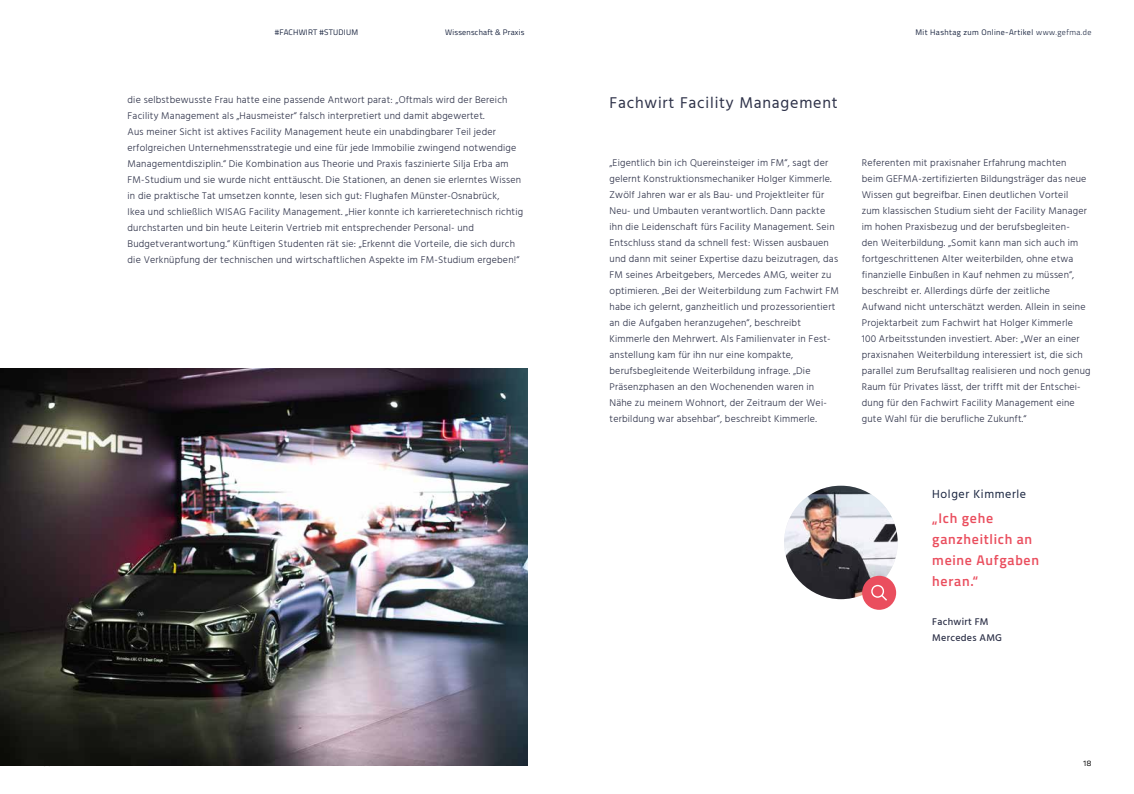
<style>
.page{position:relative;width:1134px;height:794px;background:#fff}
.page>*{position:absolute;margin:0;border:0;box-sizing:border-box;transform-origin:0 0}
.t1{font:16px "Hind Guntur";letter-spacing:.05em;color:#2d3148}
.t2{font:600 14px/21px "Titillium Web";letter-spacing:.05em;color:#ea4e5e}
.t3{font:12px "Hind Guntur";letter-spacing:.05em;color:#19243f}
.t4{font:300 10px/16px "Hind Guntur";letter-spacing:.02em;color:#2d3148}
.t5{font:500 10px/16px "Hind Guntur";letter-spacing:.025em;color:#2d3148}
.t6{font:8px "Titillium Web";letter-spacing:.05em;color:#19243f}
.t7{font:8px "Titillium Web";letter-spacing:.025em;color:#19243f}
.t8{font:8px "Titillium Web";color:#000}
.s1{font-weight:300}
</style>
<div class="page">
<img style="left:784px;top:485px;width:114px;height:114px;border-radius:57px">
<div style="left:862px;top:576px;width:34px;height:34px;background:#ea4e5e;border-radius:50%"></div>
<svg style="left:871px;top:585px;width:16px;height:16px"></svg>
<img style="left:0;top:369px;width:527px;height:396px">
<p class="t7" style="left:275px;top:26px;width:85px">#FACHWIRT #STUDIUM</p>
<p class="t6" style="left:915px;top:26px;width:177px">Mit Hashtag zum Online-Artikel <span class="s1">www.gefma.de</span></p>
<p class="t7" style="left:445px;top:26px;width:81px">Wissenschaft &amp; Praxis</p>
<p class="t4" style="left:128px;top:91px;width:397px">die selbstbewusste Frau hatte eine passende Antwort parat: „Oftmals wird der Bereich Facility Management als „Hausmeister“ falsch interpretiert und damit abgewertet.<br>Aus meiner Sicht ist aktives Facility Management heute ein unabdingbarer Teil jeder erfolgreichen Unternehmensstrategie und eine für jede Immobilie zwingend notwendige Managementdisziplin.“ Die Kombination aus Theorie und Praxis faszinierte Silja Erba am FM-Studium und sie wurde nicht enttäuscht. Die Stationen, an denen sie erlerntes Wissen in die praktische Tat umsetzen konnte, lesen sich gut: Flughafen Münster-Osnabrück,<br>Ikea und schließlich WISAG Facility Management. „Hier konnte ich karrieretechnisch richtig durchstarten und bin heute Leiterin Vertrieb mit entsprechender Personal- und Budgetverantwortung.“ Künftigen Studenten rät sie: „Erkennt die Vorteile, die sich durch die Verknüpfung der technischen und wirtschaftlichen Aspekte im FM-Studium ergeben!“</p>
<h1 class="t1" style="left:609px;top:93px;width:230px">Fachwirt Facility Management</h1>
<p class="t4" style="left:609px;top:155px;width:231px">„Eigentlich bin ich Quereinsteiger im FM“, sagt der gelernt Konstruktionsmechaniker Holger Kimmerle.<br>Zwölf Jahren war er als Bau- und Projektleiter für Neu- und Umbauten verantwortlich. Dann packte ihn die Leidenschaft fürs Facility Management. Sein Entschluss stand da schnell fest: Wissen ausbauen und dann mit seiner Expertise dazu beizutragen, das FM seines Arbeitgebers, Mercedes AMG, weiter zu optimieren. „Bei der Weiterbildung zum Fachwirt FM habe ich gelernt, ganzheitlich und prozessorientiert an die Aufgaben heranzugehen“, beschreibt Kimmerle den Mehrwert. Als Familienvater in Fest&shy;anstellung kam für ihn nur eine kompakte, berufsbegleitende Weiterbildung infrage. „Die Präsenzphasen an den Wochenenden waren in Nähe zu meinem Wohnort, der Zeitraum der Wei&shy;terbildung war absehbar“, beschreibt Kimmerle.</p>
<p class="t4" style="left:862px;top:155px;width:230px">Referenten mit praxisnaher Erfahrung machten beim GEFMA-zertifizierten Bildungsträger das neue Wissen gut begreifbar. Einen deutlichen Vorteil<br>zum klassischen Studium sieht der Facility Manager im hohen Praxisbezug und der berufsbegleiten-<br>den Weiterbildung. „Somit kann man sich auch im fortgeschrittenen Alter weiterbilden, ohne etwa finanzielle Einbußen in Kauf nehmen zu müssen“, beschreibt er. Allerdings dürfe der zeitliche Aufwand nicht unterschätzt werden. Allein in seine Projektarbeit zum Fachwirt hat Holger Kimmerle<br>100 Arbeitsstunden investiert. Aber: „Wer an einer praxisnahen Weiterbildung interessiert ist, die sich parallel zum Berufsalltag realisieren und noch genug Raum für Privates lässt, der trifft mit der Entschei&shy;dung für den Fachwirt Facility Management eine gute Wahl für die berufliche Zukunft.“</p>
<p class="t3" style="left:932px;top:487px;width:95px">Holger Kimmerle</p>
<h2 class="t2" style="left:932px;top:506px;width:108px">„Ich gehe ganzheitlich an meine Aufgaben heran.“</h2>
<p class="t5" style="left:932px;top:613px;width:71px">Fachwirt FM<br>Mercedes AMG</p>
<p class="t8" style="left:1082px;top:757px;width:11px">18</p>
</div>
